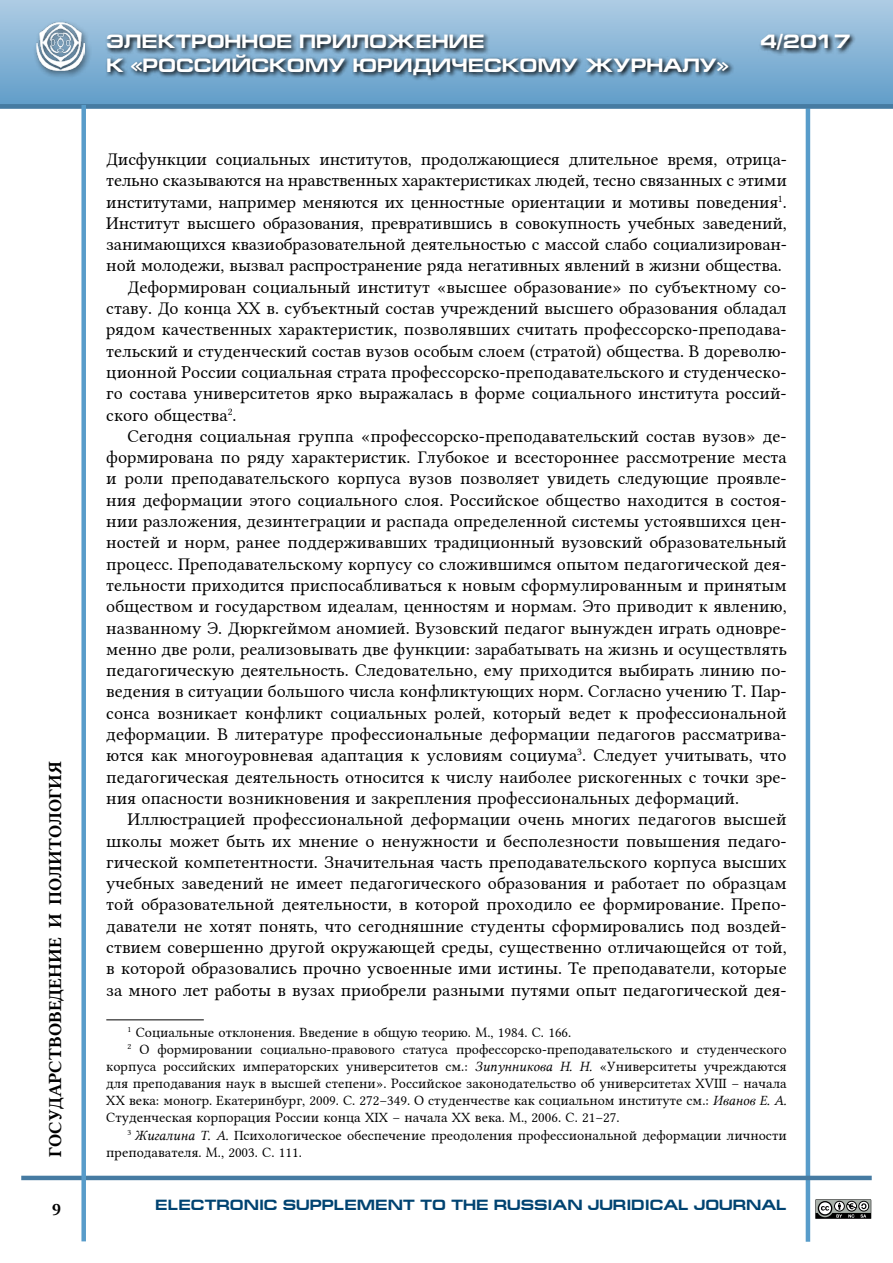
<style>
.page{position:relative;width:893px;height:1263px;background:#fff}
.page>*{position:absolute;margin:0;border:0;box-sizing:border-box;transform-origin:0 0}
.t1{font:700 19.5px "Europe Ext";color:#fff}
.t2{font:18px "Lin Libertine";color:#000}
.t3{font:18px "Lin Libertine B";color:#000}
.t4{font:700 15px "Europe Ext";color:#004371}
.t5{font:14.25px "Lin Libertine";color:#000}
.s1{font-family:"Lin Libertine I"}
</style>
<div class="page">
<hr style="left:806px;top:91px;width:4px;height:1151px;background:#589cca">
<hr style="left:21px;top:1176px;width:851px;height:4px;background:#467ba2">
<div style="left:0;top:0;width:893px;height:106px;background:linear-gradient(to bottom,#aecce4,#619dc9)"></div>
<div style="left:0;top:104px;width:893px;height:5px;background:#467ba2"></div>
<div style="left:81px;top:105px;width:5px;height:1136px;background:#589cca"></div>
<div style="left:33px;top:19px;width:59px;height:60px;background:#000;opacity:.63"></div>
<img style="left:37px;top:23px;width:47px;height:47px">
<svg style="left:105px;top:31px;width:751px;height:50px;background:#6b90ac"></svg>
<svg style="left:815px;top:1199px;width:57px;height:20px"></svg>
<hr style="left:106px;top:1019px;width:98px;height:1px;background:#000">
<p class="t3" style="left:43px;top:1157px;width:397px;rotate:-90deg">ГОСУДАРСТВОВЕДЕНИЕ И ПОЛИТОЛОГИЯ</p>
<p class="t3" style="left:52px;top:1197px;width:11px">9</p>
<p class="t1" style="left:106px;top:31px;width:380px">ЭЛЕКТРОННОЕ ПРИЛОЖЕНИЕ</p>
<p class="t1" style="left:760px;top:31px;width:92px">4/2017</p>
<p class="t1" style="left:106px;top:54px;width:624px">К «РОССИЙСКОМУ ЮРИДИЧЕСКОМУ ЖУРНАЛУ»</p>
<p class="t2" style="left:106px;top:145px;width:682px">Дисфункции социальных институтов, продолжающиеся длительное время, отрица-</p>
<p class="t2" style="left:106px;top:166px;width:682px">тельно сказываются на нравственных характеристиках людей, тесно связанных с этими</p>
<p class="t2" style="left:106px;top:187px;width:682px">институтами, например меняются их ценностные ориентации и мотивы поведения<sup>1</sup>.</p>
<p class="t2" style="left:106px;top:209px;width:682px">Институт высшего образования, превратившись в совокупность учебных заведений,</p>
<p class="t2" style="left:106px;top:230px;width:682px">занимающихся квазиобразовательной деятельностью с массой слабо социализирован-</p>
<p class="t2" style="left:106px;top:251px;width:677px">ной молодежи, вызвал распространение ряда негативных явлений в жизни общества.</p>
<p class="t2" style="left:128px;top:272px;width:661px">Деформирован социальный институт «высшее образование» по субъектному со-</p>
<p class="t2" style="left:106px;top:294px;width:682px">ставу. До конца ХХ в. субъектный состав учреждений высшего образования обладал</p>
<p class="t2" style="left:106px;top:315px;width:682px">рядом качественных характеристик, позволявших считать профессорско-преподава-</p>
<p class="t2" style="left:106px;top:336px;width:682px">тельский и студенческий состав вузов особым слоем (стратой) общества. В дореволю-</p>
<p class="t2" style="left:106px;top:358px;width:682px">ционной России социальная страта профессорско-преподавательского и студенческо-</p>
<p class="t2" style="left:106px;top:379px;width:682px">го состава университетов ярко выражалась в форме социального института россий-</p>
<p class="t2" style="left:106px;top:400px;width:132px">ского общества<sup>2</sup>.</p>
<p class="t2" style="left:128px;top:422px;width:661px">Сегодня социальная группа «профессорско-преподавательский состав вузов» де-</p>
<p class="t2" style="left:106px;top:443px;width:682px">формирована по ряду характеристик. Глубокое и всестороннее рассмотрение места</p>
<p class="t2" style="left:106px;top:464px;width:682px">и роли преподавательского корпуса вузов позволяет увидеть следующие проявле-</p>
<p class="t2" style="left:106px;top:485px;width:682px">ния деформации этого социального слоя. Российское общество находится в состоя-</p>
<p class="t2" style="left:106px;top:507px;width:682px">нии разложения, дезинтеграции и распада определенной системы устоявшихся цен-</p>
<p class="t2" style="left:106px;top:528px;width:682px">ностей и норм, ранее поддерживавших традиционный вузовский образовательный</p>
<p class="t2" style="left:106px;top:549px;width:682px">процесс. Преподавательскому корпусу со сложившимся опытом педагогической дея-</p>
<p class="t2" style="left:106px;top:571px;width:682px">тельности приходится приспосабливаться к новым сформулированным и принятым</p>
<p class="t2" style="left:106px;top:592px;width:682px">обществом и государством идеалам, ценностям и нормам. Это приводит к явлению,</p>
<p class="t2" style="left:106px;top:613px;width:682px">названному Э. Дюркгеймом аномией. Вузовский педагог вынужден играть одновре-</p>
<p class="t2" style="left:106px;top:634px;width:682px">менно две роли, реализовывать две функции: зарабатывать на жизнь и осуществлять</p>
<p class="t2" style="left:106px;top:656px;width:682px">педагогическую деятельность. Следовательно, ему приходится выбирать линию по-</p>
<p class="t2" style="left:106px;top:677px;width:682px">ведения в ситуации большого числа конфликтующих норм. Согласно учению Т. Пар-</p>
<p class="t2" style="left:106px;top:698px;width:682px">сонса возникает конфликт социальных ролей, который ведет к профессиональной</p>
<p class="t2" style="left:106px;top:720px;width:682px">деформации. В литературе профессиональные деформации педагогов рассматрива-</p>
<p class="t2" style="left:106px;top:741px;width:682px">ются как многоуровневая адаптация к условиям социума<sup>3</sup>. Следует учитывать, что</p>
<p class="t2" style="left:106px;top:762px;width:682px">педагогическая деятельность относится к числу наиболее рискогенных с точки зре-</p>
<p class="t2" style="left:106px;top:784px;width:634px">ния опасности возникновения и закрепления профессиональных деформаций.</p>
<p class="t2" style="left:128px;top:805px;width:661px">Иллюстрацией профессиональной деформации очень многих педагогов высшей</p>
<p class="t2" style="left:106px;top:826px;width:682px">школы может быть их мнение о ненужности и бесполезности повышения педаго-</p>
<p class="t2" style="left:106px;top:848px;width:682px">гической компетентности. Значительная часть преподавательского корпуса высших</p>
<p class="t2" style="left:106px;top:869px;width:682px">учебных заведений не имеет педагогического образования и работает по образцам</p>
<p class="t2" style="left:106px;top:890px;width:682px">той образовательной деятельности, в которой проходило ее формирование. Препо-</p>
<p class="t2" style="left:106px;top:911px;width:682px">даватели не хотят понять, что сегодняшние студенты сформировались под воздей-</p>
<p class="t2" style="left:106px;top:933px;width:682px">ствием совершенно другой окружающей среды, существенно отличающейся от той,</p>
<p class="t2" style="left:106px;top:954px;width:682px">в которой образовались прочно усвоенные ими истины. Те преподаватели, которые</p>
<p class="t2" style="left:106px;top:975px;width:682px">за много лет работы в вузах приобрели разными путями опыт педагогической дея-</p>
<p class="t5" style="left:128px;top:1021px;width:445px"><sup>1</sup> Социальные отклонения. Введение в общую теорию. М., 1984. С. 166.</p>
<p class="t5" style="left:128px;top:1038px;width:661px"><sup>2</sup> О формировании социально-правового статуса профессорско-преподавательского и студенческого</p>
<p class="t5" style="left:106px;top:1055px;width:682px">корпуса российских императорских университетов см.: <span class="s1">Зипунникова Н. Н.</span> «Университеты учреждаются</p>
<p class="t5" style="left:106px;top:1072px;width:682px">для преподавания наук в высшей степени». Российское законодательство об университетах ХVIII – начала</p>
<p class="t5" style="left:106px;top:1089px;width:682px">ХХ века: моногр. Екатеринбург, 2009. С. 272–349. О студенчестве как социальном институте см.: <span class="s1">Иванов Е. А.</span></p>
<p class="t5" style="left:106px;top:1106px;width:515px">Студенческая корпорация России конца ХIХ – начала ХХ века. М., 2006. С. 21–27.</p>
<p class="t5" style="left:128px;top:1123px;width:661px"><sup>3</sup> <span class="s1">Жигалина Т. А.</span> Психологическое обеспечение преодоления профессиональной деформации личности</p>
<p class="t5" style="left:106px;top:1141px;width:197px">преподавателя. М., 2003. С. 111.</p>
<p class="t4" style="left:155px;top:1196px;width:633px">ELECTRONIC SUPPLEMENT TO THE RUSSIAN JURIDICAL JOURNAL</p>
</div>
